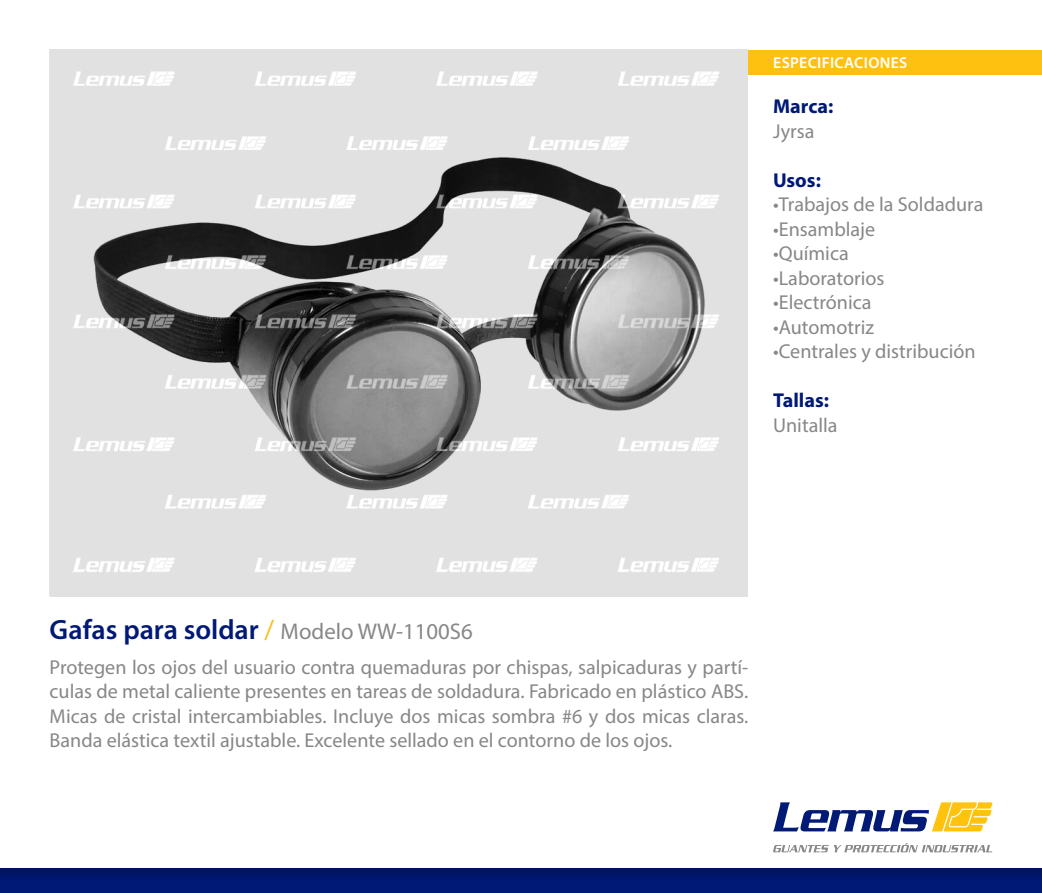
<style>
.page{position:relative;width:1042px;height:893px;background:#fff}
.page>*{position:absolute;margin:0;border:0;box-sizing:border-box;transform-origin:0 0}
.t1{font:600 28px "Myriad Pro";color:#001976}
.t2{font:20.12px/24.5px "Myriad Pro";color:#878787;text-align:justify}
.t3{font:700 20.12px "Myriad Pro";color:#001976}
.t4{font:600 15.75px "Myriad Pro";letter-spacing:.02em;color:#fff}
.s1{font-weight:400;color:#fabe19}
.s2{font-weight:400;font-size:22.75px;color:#878787}
</style>
<div class="page">
<img style="left:50px;top:50px;width:697px;height:546px">
<img style="left:0;top:868px;width:1042px;height:25px">
<div style="left:748px;top:50px;width:294px;height:24px;background:#ffc10f"></div>
<svg style="left:773px;top:802px;width:219px;height:29px"></svg>
<svg style="left:773px;top:843px;width:219px;height:9px"></svg>
<p class="t4" style="left:773px;top:53px;width:136px">ESPECIFICACIONES</p>
<p class="t3" style="left:773px;top:93px;width:62px">Marca:</p>
<p class="t2" style="left:773px;top:118px;width:43px">Jyrsa</p>
<p class="t3" style="left:773px;top:167px;width:49px">Usos:</p>
<p class="t2" style="left:773px;top:192px;width:212px">•Trabajos de la Soldadura</p>
<p class="t2" style="left:773px;top:216px;width:104px">•Ensamblaje</p>
<p class="t2" style="left:773px;top:241px;width:77px">•Química</p>
<p class="t2" style="left:773px;top:265px;width:113px">•Laboratorios</p>
<p class="t2" style="left:773px;top:290px;width:100px">•Electrónica</p>
<p class="t2" style="left:773px;top:314px;width:102px">•Automotriz</p>
<p class="t2" style="left:773px;top:339px;width:204px">•Centrales y distribución</p>
<p class="t3" style="left:773px;top:387px;width:57px">Tallas:</p>
<p class="t2" style="left:773px;top:412px;width:66px">Unitalla</p>
<h1 class="t1" style="left:50px;top:612px;width:425px">Gafas para soldar <span class="s1">/</span> <span class="s2">Modelo WW-1100S6</span></h1>
<p class="t2" style="left:50px;top:655px;width:700px">Protegen los ojos del usuario contra quemaduras por chispas, salpicaduras y partí&shy;culas de metal caliente presentes en tareas de soldadura. Fabricado en plástico ABS.<br>Micas de cristal intercambiables. Incluye dos micas sombra #6 y dos micas claras.<br>Banda elástica textil ajustable. Excelente sellado en el contorno de los ojos.</p>
</div>
